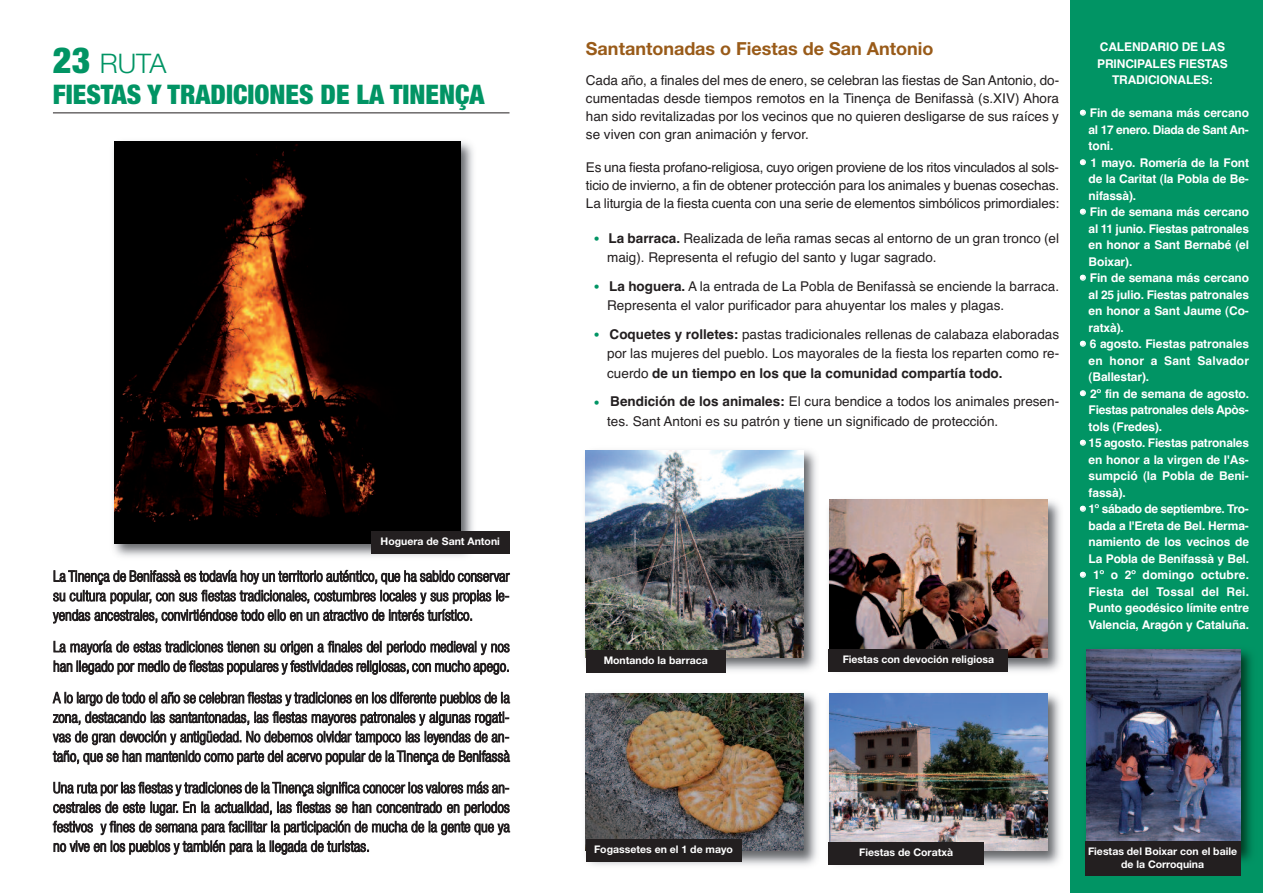
<style>
.page{position:relative;width:1263px;height:893px;background:#fff}
.page>*{position:absolute;margin:0;border:0;box-sizing:border-box;transform-origin:0 0}
.t1{font:900 condensed 27px/31.5px "Helvetica Neue";color:#019464}
.t2{font:700 18px "Helvetica Neue";color:#995b19}
.t3{font:300 condensed 15px/19.5px "Helvetica Neue";color:#231f20;text-align:justify}
.t4{font:13.5px/18px "Helvetica";color:#231f20;text-align:justify}
.t5{font:700 12px/16.5px "Helvetica";letter-spacing:-.01em;color:#fff;text-align:justify}
.t6{font:700 10.5px/12.6px "Helvetica Neue";color:#fff;text-align:center}
.s1{font-size:36px}
.s2{font-weight:300;font-stretch:normal}
.s3{font-weight:700}
.s4{font-family:"Calibri"}
</style>
<div class="page">
<div style="left:1070px;top:0;width:193px;height:893px;background:#019464"></div>
<img style="left:113px;top:141px;width:360px;height:416px">
<img style="left:115px;top:142px;width:345px;height:401px">
<img style="left:585px;top:693px;width:476px;height:173px">
<img style="left:586px;top:693px;width:218px;height:157px">
<img style="left:822px;top:693px;width:1px;height:173px">
<img style="left:829px;top:693px;width:218px;height:157px">
<img style="left:585px;top:450px;width:232px;height:221px">
<img style="left:586px;top:451px;width:218px;height:206px">
<img style="left:828px;top:499px;width:233px;height:173px">
<img style="left:829px;top:500px;width:218px;height:157px">
<div style="left:371px;top:531px;width:138px;height:23px;background:#231f20"></div>
<img style="left:1240px;top:649px;width:12px;height:221px">
<img style="left:1086px;top:649px;width:154px;height:192px">
<div style="left:586px;top:651px;width:140px;height:22px;background:#231f20"></div>
<div style="left:829px;top:650px;width:179px;height:22px;background:#231f20"></div>
<div style="left:586px;top:840px;width:155px;height:22px;background:#231f20"></div>
<div style="left:829px;top:842px;width:155px;height:22px;background:#231f20"></div>
<div style="left:1085px;top:841px;width:155px;height:35px;background:#231f20"></div>
<hr style="left:53px;top:113px;width:456px;height:1px;background:#231f20">
<h1 class="t1" style="left:53px;top:47px;width:433px"><span class="s1">23</span> <span class="s2">RUTA<br></span>FIESTAS Y TRADICIONES DE LA TINENÇA</h1>
<p class="t6" style="left:381px;top:536px;width:121px">Hoguera de Sant Antoni</p>
<p class="t3" style="left:53px;top:568px;width:458px">La Tinença de Benifassà es todavía hoy un territorio auténtico, que ha sabido conservar su cultura popular, con sus fiestas tradicionales, costumbres locales y sus propias le&shy;yendas ancestrales, convirtiéndose todo ello en un atractivo de interés turístico.</p>
<p class="t3" style="left:53px;top:638px;width:458px">La mayoría de estas tradiciones tienen su origen a finales del periodo medieval y nos han llegado por medio de fiestas populares y festividades religiosas, con mucho apego.</p>
<p class="t3" style="left:53px;top:689px;width:458px">A lo largo de todo el año se celebran fiestas y tradiciones en los diferente pueblos de la zona, destacando las santantonadas, las fiestas mayores patronales y algunas rogati&shy;vas de gran devoción y antigüedad. No debemos olvidar tampoco las leyendas de an&shy;taño, que se han mantenido como parte del acervo popular de la Tinença de Benifassà</p>
<p class="t3" style="left:53px;top:779px;width:458px">Una ruta por las fiestas y tradiciones de la Tinença significa conocer los valores más an&shy;cestrales de este lugar. En la actualidad, las fiestas se han concentrado en periodos festivos y fines de semana para facilitar la participación de mucha de la gente que ya no vive en los pueblos y también para la llegada de turistas.</p>
<h2 class="t2" style="left:586px;top:42px;width:349px">Santantonadas o Fiestas de San Antonio</h2>
<p class="t4" style="left:586px;top:71px;width:475px">Cada año, a finales del mes de enero, se celebran las fiestas de San Antonio, do&shy;cumentadas desde tiempos remotos en la Tinença de Benifassà (s.XIV) Ahora han sido revitalizadas por los vecinos que no quieren desligarse de sus raíces y se viven con gran animación y fervor.</p>
<p class="t4" style="left:586px;top:158px;width:475px">Es una fiesta profano-religiosa, cuyo origen proviene de los ritos vinculados al sols&shy;ticio de invierno, a fin de obtener protección para los animales y buenas cosechas.<br>La liturgia de la fiesta cuenta con una serie de elementos simbólicos primordiales:</p>
<p class="t4" style="left:607px;top:228px;width:453px;line-height:19.5px;text-indent:-13px"><sup>●</sup> <span class="s3">La barraca.</span> Realizada de leña ramas secas al entorno de un gran tronco (el maig). Representa el refugio del santo y lugar sagrado.</p>
<p class="t4" style="left:607px;top:276px;width:453px;line-height:19.5px;text-indent:-13px"><sup>●</sup> <span class="s3">La hoguera.</span> A la entrada de La Pobla de Benifassà se enciende la barraca.<br>Representa el valor purificador para ahuyentar los males y plagas.</p>
<p class="t4" style="left:607px;top:324px;width:453px;line-height:19.5px;text-indent:-13px"><sup>●</sup> <span class="s3">Coquetes y rolletes:</span> pastas tradicionales rellenas de calabaza elaboradas por las mujeres del pueblo. Los mayorales de la fiesta los reparten como re&shy;cuerdo <span class="s3">de un tiempo en los que la comunidad compartía todo.</span></p>
<p class="t4" style="left:607px;top:392px;width:453px;line-height:19.5px;text-indent:-13px"><sup>●</sup> <span class="s3">Bendición de los animales:</span> El cura bendice a todos los animales presen&shy;tes. Sant Antoni es su patrón y tiene un significado de protección.</p>
<p class="t6" style="left:604px;top:655px;width:106px">Montando la barraca</p>
<p class="t6" style="left:843px;top:654px;width:153px">Fiestas con devocio<span class="s4">́</span>n religiosa</p>
<p class="t5" style="left:1097px;top:39px;width:132px;text-align:center">CALENDARIO DE LAS<br>PRINCIPALES FIESTAS<br>TRADICIONALES:</p>
<p class="t5" style="left:1089px;top:105px;width:162px;text-indent:-8px">● Fin de semana más cercano al 17 enero. Diada de Sant An&shy;toni.</p>
<p class="t5" style="left:1089px;top:155px;width:162px;text-indent:-8px">● 1 mayo. Romería de la Font de la Caritat (la Pobla de Be&shy;nifassà).</p>
<p class="t5" style="left:1089px;top:204px;width:162px;text-indent:-8px">● Fin de semana más cercano al 11 junio. Fiestas patronales en honor a Sant Bernabé (el Boixar).</p>
<p class="t5" style="left:1089px;top:270px;width:162px;text-indent:-8px">● Fin de semana más cercano al 25 julio. Fiestas patronales en honor a Sant Jaume (Co&shy;ratxà).</p>
<p class="t5" style="left:1089px;top:336px;width:162px;text-indent:-8px">● 6 agosto. Fiestas patronales en honor a Sant Salvador (Ballestar).</p>
<p class="t5" style="left:1089px;top:386px;width:162px;text-indent:-8px">● 2º fin de semana de agosto.<br>Fiestas patronales dels Apòs&shy;tols (Fredes).</p>
<p class="t5" style="left:1089px;top:435px;width:162px;text-indent:-8px">● 15 agosto. Fiestas patronales en honor a la virgen de l'As&shy;sumpció (la Pobla de Beni&shy;fassà).</p>
<p class="t5" style="left:1089px;top:501px;width:162px;text-indent:-8px">● 1º sábado de septiembre. Tro&shy;bada a l'Ereta de Bel. Herma&shy;namiento de los vecinos de La Pobla de Benifassà y Bel.</p>
<p class="t5" style="left:1089px;top:567px;width:162px;text-indent:-8px">● 1º o 2º domingo octubre.<br>Fiesta del Tossal del Rei.<br>Punto geodésico límite entre Valencia, Aragón y Cataluña.</p>
<p class="t6" style="left:594px;top:844px;width:140px">Fogassetes en el 1 de mayo</p>
<p class="t6" style="left:859px;top:847px;width:95px">Fiestas de Coratxà</p>
<p class="t6" style="left:1088px;top:846px;width:151px">Fiestas del Boixar con el baile de la Corroquina</p>
</div>
